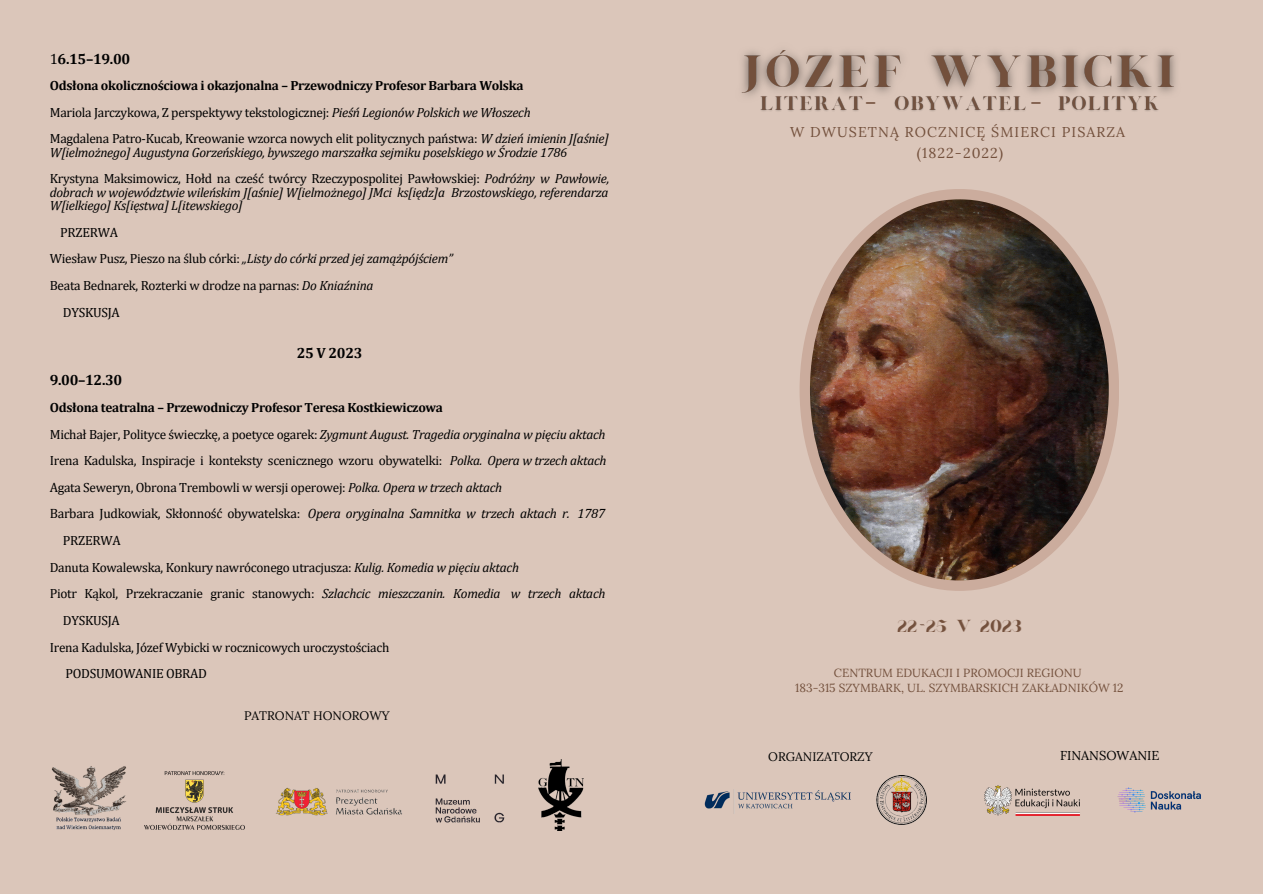
<style>
.page{position:relative;width:1263px;height:894px;background:#fff}
.page>*{position:absolute;margin:0;border:0;box-sizing:border-box;transform-origin:0 0}
.t1{font:25.65px "Lora";color:#73503c}
.t2{font:700 14.7px "Cambria";letter-spacing:-.02em;color:#000}
.t3{font:14.25px/21.3px "Lora";letter-spacing:.075em;color:#73503c;text-align:center}
.t4{font:14.1px "London";color:#73503c}
.t5{font:italic 13.5px "Cambria";letter-spacing:-.02em;color:#000}
.t6{font:13.35px/26.5px "Cambria";letter-spacing:-.02em;color:#000}
.t7{font:italic 13.35px/26.5px "Cambria";letter-spacing:-.02em;color:#000}
.t8{font:12.9px "Lora";color:#000}
.t9{font:12.3px "Lora";color:#000}
.t10{font:11.85px/15.8px "Lora";color:#73503c;text-align:center}
.t11{font:10.95px "Lora";color:rgb(114 82 64/.4)}
.s1{font-weight:400}
.s2{font-weight:700}
.s3{font-style:italic}
.s4{font-style:normal}
</style>
<div class="page">
<div style="left:0;top:0;width:1263px;height:893px;background:#dbc6ba"></div>
<img style="left:800px;top:189px;width:319px;height:401px">
<img style="left:705px;top:790px;width:146px;height:19px">
<img style="left:984px;top:785px;width:96px;height:31px">
<img style="left:1117px;top:787px;width:84px;height:26px">
<img style="left:877px;top:775px;width:49px;height:49px">
<img style="left:741px;top:50px;width:435px;height:61px">
<img style="left:276px;top:787px;width:126px;height:29px">
<img style="left:435px;top:774px;width:70px;height:49px">
<img style="left:539px;top:759px;width:45px;height:71px">
<img style="left:158px;top:771px;width:86px;height:58px">
<img style="left:51px;top:766px;width:107px;height:64px">
<p class="t2" style="left:50px;top:50px;width:82px"><span class="s1">1</span>6.15–19.00</p>
<p class="t6" style="left:50px;top:72px;width:561px"><span class="s2">Odsłona okolicznościowa i okazjonalna – Przewodniczy Profesor Barbara Wolska<br></span>Mariola Jarczykowa, Z perspektywy tekstologicznej: <span class="s3">Pieśń Legionów Polskich we Włoszech<br></span>Magdalena Patro-Kucab, Kreowanie wzorca nowych elit politycznych państwa: <span class="s3">W dzień imienin J[aśnie]</span></p>
<p class="t7" style="left:50px;top:138px;width:561px">W[ielmożnego] Augustyna Gorzeńskiego, bywszego marszałka sejmiku poselskiego w Środzie 1786<br><span class="s4">Krystyna Maksimowicz, Hołd na cześć twórcy Rzeczypospolitej Pawłowskiej:</span> Podróżny w Pawłowie,</p>
<p class="t7" style="left:50px;top:185px;width:560px;line-height:13.4px">dobrach w województwie wileńskim J[aśnie] W[ielmożnego] JMci ks[iędz]a Brzostowskiego, referendarza<br>W[ielkiego] Ks[ięstwa] L[itewskiego]</p>
<p class="t6" style="left:60px;top:218px;width:59px">PRZERWA</p>
<p class="t7" style="left:50px;top:245px;width:405px"><span class="s4">Wiesław Pusz, Pieszo na ślub córki:</span> „Listy do córki przed jej zamążpójściem”</p>
<p class="t6" style="left:50px;top:272px;width:325px">Beata Bednarek, Rozterki w drodze na parnas: <span class="s3">Do Kniaźnina</span></p>
<p class="t6" style="left:63px;top:298px;width:58px">DYSKUSJA</p>
<p class="t2" style="left:297px;top:343px;width:67px">25 V 2023</p>
<p class="t2" style="left:50px;top:371px;width:74px">9.00–12.30</p>
<p class="t6" style="left:50px;top:393px;width:558px"><span class="s2">Odsłona teatralna – Przewodniczy Profesor Teresa Kostkiewiczowa<br></span>Michał Bajer, Polityce świeczkę, a poetyce ogarek: <span class="s3">Zygmunt August. Tragedia oryginalna w pięciu aktach </span>Irena Kadulska, Inspiracje i konteksty scenicznego wzoru obywatelki: <span class="s3">Polka. Opera w trzech aktach </span>Agata Seweryn, Obrona Trembowli w wersji operowej: <span class="s3">Polka. Opera w trzech aktach</span></p>
<p class="t5" style="left:50px;top:505px;width:557px"><span class="s4">Barbara Judkowiak, Skłonność obywatelska:</span> Opera oryginalna Samnitka w trzech aktach r. 1787</p>
<p class="t6" style="left:63px;top:526px;width:59px">PRZERWA</p>
<p class="t6" style="left:50px;top:553px;width:471px">Danuta Kowalewska, Konkury nawróconego utracjusza: <span class="s3">Kulig. Komedia w pięciu aktach</span></p>
<p class="t7" style="left:50px;top:580px;width:557px"><span class="s4">Piotr Kąkol, Przekraczanie granic stanowych:</span> Szlachcic mieszczanin. Komedia w trzech aktach</p>
<p class="t6" style="left:63px;top:606px;width:58px">DYSKUSJA</p>
<p class="t6" style="left:50px;top:633px;width:341px">Irena Kadulska, Józef Wybicki w rocznicowych uroczystościach</p>
<p class="t6" style="left:66px;top:659px;width:143px">PODSUMOWANIE OBRAD</p>
<p class="t9" style="left:244px;top:707px;width:147px">PATRONAT HONOROWY</p>
<h1 class="t1" style="left:864px;top:85px;width:14px">-</h1>
<h1 class="t1" style="left:1030px;top:85px;width:14px">-</h1>
<p class="t3" style="left:790px;top:121px;width:336px">W DWUSETNĄ ROCZNICĘ ŚMIERCI PISARZA (1822-2022)</p>
<p class="t4" style="left:897px;top:615px;width:126px">22 25 v 2023</p>
<p class="t11" style="left:920px;top:617px;width:7px">-</p>
<p class="t10" style="left:795px;top:664px;width:330px">CENTRUM EDUKACJI I PROMOCJI REGIONU<br>183-315 SZYMBARK, UL. SZYMBARSKICH ZAKŁADNIKÓW 12</p>
<p class="t9" style="left:768px;top:748px;width:106px">ORGANIZATORZY</p>
<p class="t8" style="left:1060px;top:747px;width:101px">FINANSOWANIE</p>
</div>
